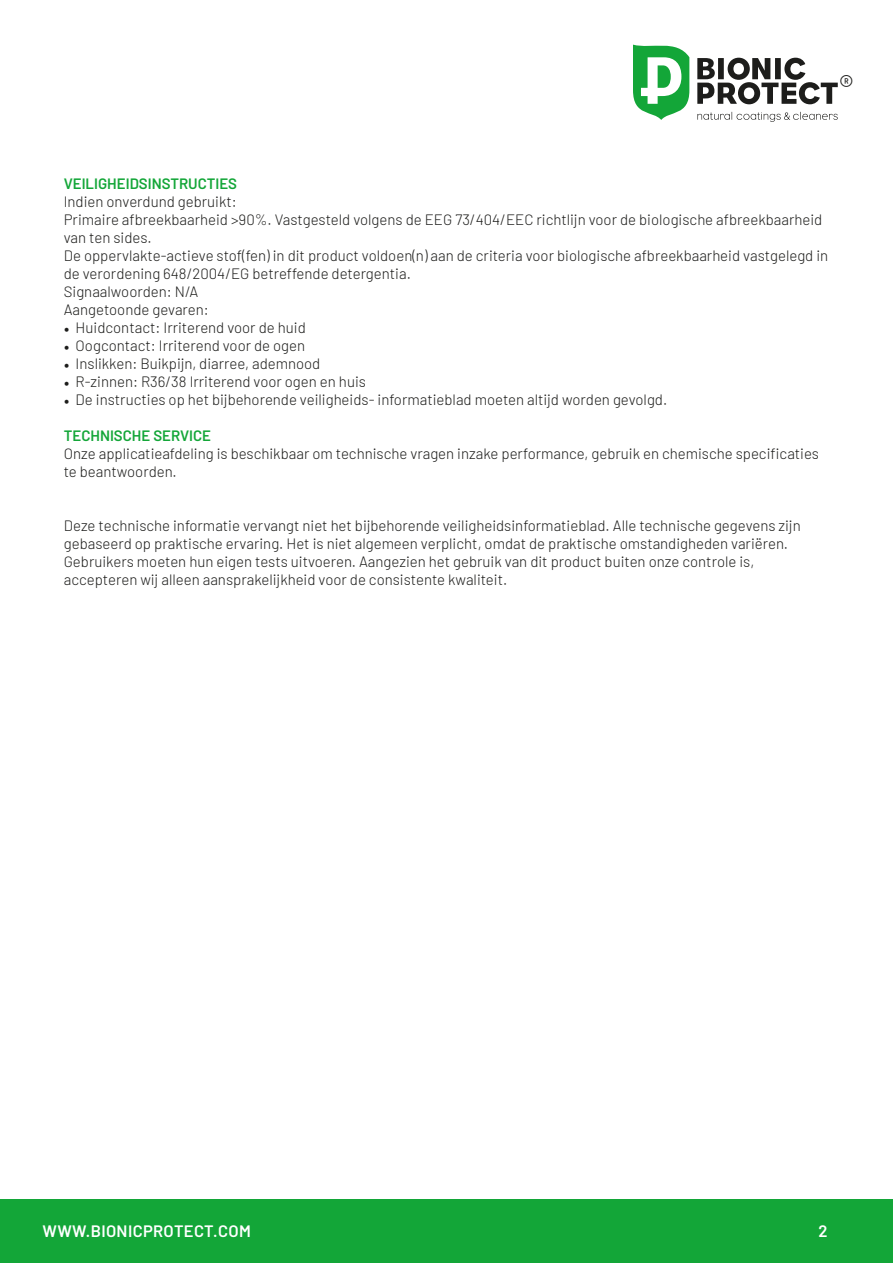
<style>
.page{position:relative;width:893px;height:1263px;background:#fff}
.page>*{position:absolute;margin:0;border:0;box-sizing:border-box;transform-origin:0 0}
.t1{font:300 30.75px "Barlow";color:#1d1d1b}
.t2{font:600 16.5px "Barlow";letter-spacing:.02em;color:#fff}
.t3{font:300 15px/18px "Barlow";color:#1d1d1b}
.t4{font:600 15px "Barlow";color:#13a638}
.s1{font-family:"Minion Pro";font-weight:400}
</style>
<div class="page">
<div style="left:0;top:1199px;width:893px;height:64px;background:#13a638"></div>
<svg style="left:633px;top:45px;width:56px;height:75px"></svg>
<svg style="left:697px;top:112px;width:141px;height:10px"></svg>
<svg style="left:697px;top:58px;width:141px;height:46px"></svg>
<p class="t1" style="left:839px;top:64px;width:15px">®</p>
<p class="t4" style="left:64px;top:173px;width:175px">VEILIGHEIDSINSTRUCTIES</p>
<p class="t3" style="left:64px;top:191px;width:175px">Indien onverdund gebruikt:</p>
<p class="t3" style="left:64px;top:209px;width:760px">Primaire afbreekbaarheid &gt;90%. Vastgesteld volgens de EEG 73/404/EEC richtlijn voor de biologische afbreekbaarheid van ten sides.</p>
<p class="t3" style="left:64px;top:245px;width:766px">De oppervlakte-actieve stof(fen) in dit product voldoen(n) aan de criteria voor biologische afbreekbaarheid vastgelegd in de verordening 648/2004/EG betreffende detergentia.</p>
<p class="t3" style="left:64px;top:281px;width:136px">Signaalwoorden: N/A</p>
<p class="t3" style="left:64px;top:299px;width:147px">Aangetoonde gevaren:</p>
<p class="t3" style="left:64px;top:317px;width:243px"><span class="s1">•</span> Huidcontact: Irriterend voor de huid</p>
<p class="t3" style="left:64px;top:335px;width:243px"><span class="s1">•</span> Oogcontact: Irriterend voor de ogen</p>
<p class="t3" style="left:64px;top:353px;width:258px"><span class="s1">•</span> Inslikken: Buikpijn, diarree, ademnood</p>
<p class="t3" style="left:64px;top:371px;width:304px"><span class="s1">•</span> R-zinnen: R36/38 Irriterend voor ogen en huis</p>
<p class="t3" style="left:64px;top:389px;width:605px"><span class="s1">•</span> De instructies op het bijbehorende veiligheids- informatieblad moeten altijd worden gevolgd.</p>
<p class="t4" style="left:64px;top:425px;width:149px">TECHNISCHE SERVICE</p>
<p class="t3" style="left:64px;top:443px;width:757px">Onze applicatieafdeling is beschikbaar om technische vragen inzake performance, gebruik en chemische specificaties te beantwoorden.</p>
<p class="t3" style="left:64px;top:515px;width:738px">Deze technische informatie vervangt niet het bijbehorende veiligheidsinformatieblad. Alle technische gegevens zijn gebaseerd op praktische ervaring. Het is niet algemeen verplicht, omdat de praktische omstandigheden variëren.<br>Gebruikers moeten hun eigen tests uitvoeren. Aangezien het gebruik van dit product buiten onze controle is, accepteren wij alleen aansprakelijkheid voor de consistente kwaliteit.</p>
<p class="t2" style="left:43px;top:1219px;width:210px">WWW.BIONICPROTECT.COM</p>
<p class="t2" style="left:818px;top:1219px;width:11px">2</p>
</div>
